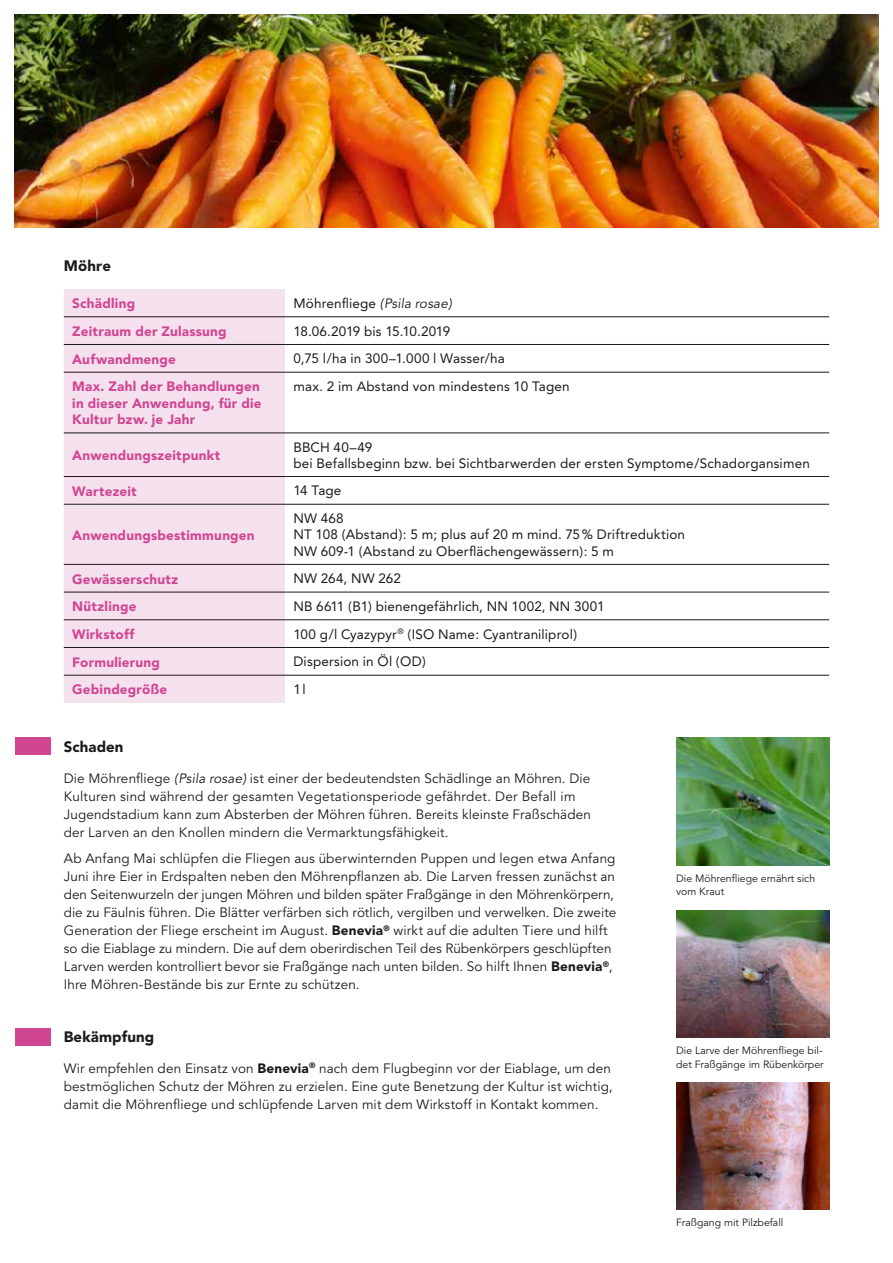
<style>
.page{position:relative;width:893px;height:1263px;background:#fff}
.page>*{position:absolute;margin:0;border:0;box-sizing:border-box;transform-origin:0 0}
.t1{font:900 15px "Avenir";letter-spacing:.01em;color:#1a1a18}
.t2{font:13.5px/18px "Avenir";letter-spacing:.01em;color:#1a1a18}
.t3{font:13.5px/16.5px "Avenir";letter-spacing:.01em;color:#1a1a18}
.t4{font:900 13.5px/16.5px "Avenir";letter-spacing:.015em;color:#d04693}
.t5{font:13.5px "Avenir";letter-spacing:-.02em;color:#1a1a18}
.t6{font:10.5px/13.5px "Avenir";color:#1a1a18}
.s1{font-style:italic}
.s2{font-weight:900}
</style>
<div class="page">
<img style="left:15px;top:15px;width:863px;height:212px">
<div style="left:64px;top:289px;width:221px;height:414px;background:#f5e0ee"></div>
<hr style="left:64px;top:316px;width:221px;height:1px;background:#1a1a18">
<hr style="left:285px;top:316px;width:544px;height:1px;background:#1a1a18">
<hr style="left:64px;top:344px;width:221px;height:1px;background:#1a1a18">
<hr style="left:285px;top:344px;width:544px;height:1px;background:#1a1a18">
<hr style="left:64px;top:372px;width:221px;height:1px;background:#1a1a18">
<hr style="left:285px;top:372px;width:544px;height:1px;background:#1a1a18">
<hr style="left:64px;top:432px;width:221px;height:1px;background:#1a1a18">
<hr style="left:285px;top:432px;width:544px;height:1px;background:#1a1a18">
<hr style="left:64px;top:476px;width:221px;height:1px;background:#1a1a18">
<hr style="left:285px;top:476px;width:544px;height:1px;background:#1a1a18">
<hr style="left:64px;top:504px;width:221px;height:1px;background:#1a1a18">
<hr style="left:285px;top:504px;width:544px;height:1px;background:#1a1a18">
<hr style="left:64px;top:564px;width:221px;height:1px;background:#1a1a18">
<hr style="left:285px;top:564px;width:544px;height:1px;background:#1a1a18">
<hr style="left:64px;top:592px;width:221px;height:1px;background:#1a1a18">
<hr style="left:285px;top:592px;width:544px;height:1px;background:#1a1a18">
<hr style="left:64px;top:619px;width:221px;height:1px;background:#1a1a18">
<hr style="left:285px;top:619px;width:544px;height:1px;background:#1a1a18">
<hr style="left:64px;top:647px;width:221px;height:1px;background:#1a1a18">
<hr style="left:285px;top:647px;width:544px;height:1px;background:#1a1a18">
<hr style="left:64px;top:675px;width:221px;height:1px;background:#1a1a18">
<hr style="left:285px;top:675px;width:544px;height:1px;background:#1a1a18">
<div style="left:15px;top:738px;width:36px;height:17px;background:#d04693"></div>
<div style="left:15px;top:1028px;width:36px;height:17px;background:#d04693"></div>
<img style="left:676px;top:1082px;width:153px;height:128px">
<img style="left:676px;top:910px;width:153px;height:127px">
<img style="left:676px;top:738px;width:153px;height:127px">
<p class="t1" style="left:64px;top:257px;width:49px">Möhre</p>
<p class="t4" style="left:72px;top:295px;width:64px">Schädling</p>
<p class="t3" style="left:293px;top:295px;width:160px">Möhrenfliege <span class="s1">(Psila rosae)</span></p>
<p class="t4" style="left:72px;top:323px;width:156px">Zeitraum der Zulassung</p>
<p class="t5" style="left:293px;top:323px;width:158px">18.06.2019 bis 15.10.2019</p>
<p class="t4" style="left:72px;top:351px;width:105px">Aufwandmenge</p>
<p class="t3" style="left:293px;top:351px;width:213px">0,75 l/ha in 300–1.000 l Wasser/ha</p>
<p class="t4" style="left:72px;top:378px;width:191px">Max. Zahl der Behandlungen in dieser Anwendung, für die<br>Kultur bzw. je Jahr</p>
<p class="t3" style="left:293px;top:378px;width:278px">max. 2 im Abstand von mindestens 10 Tagen</p>
<p class="t4" style="left:72px;top:447px;width:150px">Anwendungszeitpunkt</p>
<p class="t3" style="left:293px;top:439px;width:518px">BBCH 40–49<br>bei Befallsbeginn bzw. bei Sichtbarwerden der ersten Symptome/Schadorgansimen</p>
<p class="t4" style="left:72px;top:483px;width:66px">Wartezeit</p>
<p class="t3" style="left:293px;top:482px;width:50px">14 Tage</p>
<p class="t4" style="left:72px;top:527px;width:184px">Anwendungsbestimmungen</p>
<p class="t3" style="left:293px;top:510px;width:393px">NW 468<br>NT 108 (Abstand): 5 m; plus auf 20 m mind. 75% Driftreduktion<br>NW 609-1 (Abstand zu Oberflächengewässern): 5 m</p>
<p class="t4" style="left:72px;top:571px;width:107px">Gewässerschutz</p>
<p class="t3" style="left:293px;top:570px;width:109px">NW 264, NW 262</p>
<p class="t4" style="left:72px;top:598px;width:66px">Nützlinge</p>
<p class="t3" style="left:293px;top:598px;width:313px">NB 6611 (B1) bienengefährlich, NN 1002, NN 3001</p>
<p class="t4" style="left:72px;top:626px;width:64px">Wirkstoff</p>
<p class="t3" style="left:293px;top:626px;width:285px">100 g/l Cyazypyr<sup>®</sup> (ISO Name: Cyantraniliprol)</p>
<p class="t4" style="left:72px;top:654px;width:89px">Formulierung</p>
<p class="t3" style="left:293px;top:654px;width:134px">Dispersion in Öl (OD)</p>
<p class="t4" style="left:72px;top:681px;width:96px">Gebindegröße</p>
<p class="t3" style="left:293px;top:681px;width:14px">1l</p>
<p class="t1" style="left:64px;top:737px;width:61px">Schaden</p>
<p class="t2" style="left:64px;top:769px;width:529px">Die Möhrenfliege <span class="s1">(Psila rosae)</span> ist einer der bedeutendsten Schädlinge an Möhren. Die Kulturen sind während der gesamten Vegetationsperiode gefährdet. Der Befall im Jugendstadium kann zum Absterben der Möhren führen. Bereits kleinste Fraßschäden der Larven an den Knollen mindern die Vermarktungsfähigkeit.</p>
<p class="t2" style="left:64px;top:850px;width:554px">Ab Anfang Mai schlüpfen die Fliegen aus überwinternden Puppen und legen etwa Anfang Juni ihre Eier in Erdspalten neben den Möhrenpflanzen ab. Die Larven fressen zunächst an den Seitenwurzeln der jungen Möhren und bilden später Fraßgänge in den Möhrenkörpern, die zu Fäulnis führen. Die Blätter verfärben sich rötlich, vergilben und verwelken. Die zweite Generation der Fliege erscheint im August. <span class="s2">Benevia</span><sup>®</sup> wirkt auf die adulten Tiere und hilft so die Eiablage zu mindern. Die auf dem oberirdischen Teil des Rübenkörpers geschlüpften Larven werden kontrolliert bevor sie Fraßgänge nach unten bilden. So hilft Ihnen <span class="s2">Benevia</span><sup>®</sup>, Ihre Möhren-Bestände bis zur Ernte zu schützen.</p>
<p class="t1" style="left:64px;top:1028px;width:92px">Bekämpfung</p>
<p class="t2" style="left:64px;top:1059px;width:550px">Wir empfehlen den Einsatz von <span class="s2">Benevia</span><sup>®</sup> nach dem Flugbeginn vor der Eiablage, um den bestmöglichen Schutz der Möhren zu erzielen. Eine gute Benetzung der Kultur ist wichtig, damit die Möhrenfliege und schlüpfende Larven mit dem Wirkstoff in Kontakt kommen.</p>
<p class="t6" style="left:676px;top:872px;width:141px">Die Möhrenfliege ernährt sich vom Kraut</p>
<p class="t6" style="left:676px;top:1044px;width:149px">Die Larve der Möhrenfliege bil&shy;det Fraßgänge im Rübenkörper</p>
<p class="t6" style="left:676px;top:1216px;width:109px">Fraßgang mit Pilzbefall</p>
</div>
